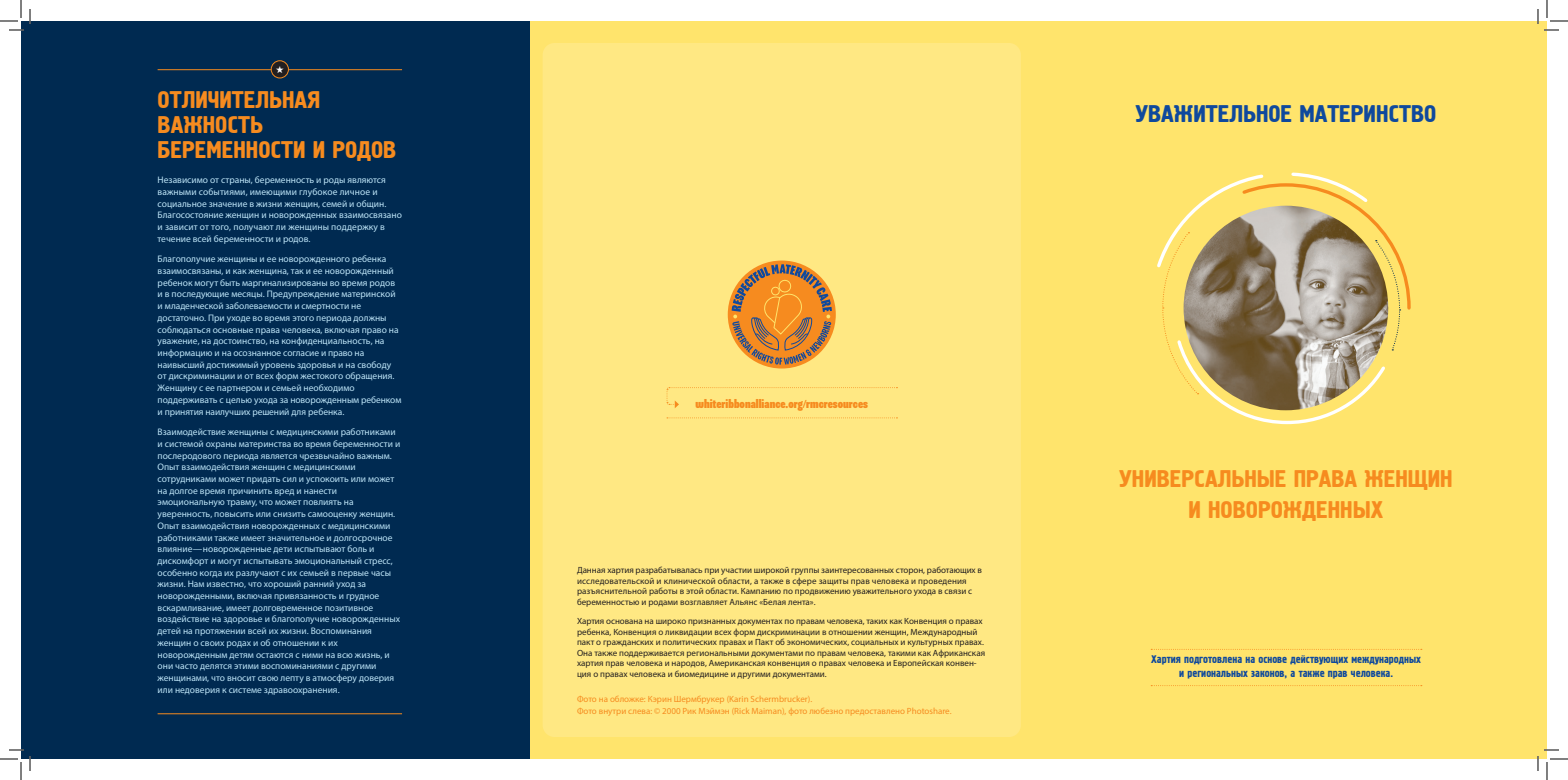
<style>
.page{position:relative;width:1568px;height:780px;background:#fff}
.page>*{position:absolute;margin:0;border:0;box-sizing:border-box;transform-origin:0 0}
.t1{font:24px/25px "Hermes";color:#f68b1f;text-align:center}
.t2{font:24px "Hermes";color:#0f499d}
.t3{font:900 12.6px "Program Nar OT";color:#f68b1f}
.t4{font:11px/14px "Hermes";color:#0f499d;text-align:center}
.t5{font:9.5px/11.7px "Myriad Pro";color:#bce3f6}
.t6{font:9px/10.5px "Myriad Pro";color:#231f20}
.t7{font:9px/12px "Myriad Pro";color:#f68b1f}
</style>
<div class="page">
<div style="left:530px;top:21px;width:504px;height:738px;background:#ffe46c"></div>
<div style="left:542px;top:43px;width:479px;height:694px;background:#ffe883;border-radius:12px"></div>
<div style="left:1034px;top:21px;width:513px;height:738px;background:#ffe46c"></div>
<svg style="left:1157px;top:172px;width:254px;height:253px"></svg>
<div style="left:728px;top:261px;width:108px;height:108px;background:#f68b1f;border-radius:50%"></div>
<svg style="left:731px;top:264px;width:101px;height:101px"></svg>
<div style="left:21px;top:21px;width:509px;height:738px;background:#002a51"></div>
<hr style="left:158px;top:69px;width:244px;height:1px;background:#f68b1f">
<hr style="left:158px;top:713px;width:244px;height:1px;background:#f68b1f">
<div style="left:271px;top:61px;width:17px;height:17px;background:#231f20;border-radius:50%"></div>
<div style="left:271px;top:60px;width:18px;height:18px;border:1px solid #f68b1f;border-radius:50%"></div>
<svg style="left:1151px;top:685px;width:270px;height:1px"></svg>
<svg style="left:1151px;top:649px;width:270px;height:1px"></svg>
<svg style="left:667px;top:417px;width:230px;height:1px"></svg>
<svg style="left:666px;top:387px;width:231px;height:21px"></svg>
<svg style="left:1544px;top:29px;width:15px;height:2px"></svg>
<svg style="left:1544px;top:749px;width:15px;height:2px"></svg>
<svg style="left:1537px;top:9px;width:1px;height:15px"></svg>
<svg style="left:1537px;top:756px;width:1px;height:15px"></svg>
<svg style="left:0;top:0;width:31px;height:31px"></svg>
<svg style="left:0;top:749px;width:31px;height:31px"></svg>
<svg style="left:1546px;top:0;width:22px;height:22px"></svg>
<svg style="left:1546px;top:758px;width:22px;height:22px"></svg>
<h1 class="t1" style="left:158px;top:89px;width:240px;text-align:left">ОТЛИЧИТЕЛЬНАЯ<br>ВАЖНОСТЬ<br>БЕРЕМЕННОСТИ И РОДОВ</h1>
<p class="t5" style="left:158px;top:175px;width:246px">Независимо от страны, беременность и роды являются важными событиями, имеющими глубокое личное и социальное значение в жизни женщин, семей и общин.<br>Благосостояние женщин и новорожденных взаимосвязано и зависит от того, получают ли женщины поддержку в течение всей беременности и родов.</p>
<p class="t5" style="left:158px;top:254px;width:245px">Благополучие женщины и ее новорожденного ребенка взаимосвязаны, и как женщина, так и ее новорожденный ребенок могут быть маргинализированы во время родов и в последующие месяцы. Предупреждение материнской и младенческой заболеваемости и смертности не достаточно. При уходе во время этого периода должны соблюдаться основные права человека, включая право на уважение, на достоинство, на конфиденциальность, на информацию и на осознанное согласие и право на наивысший достижимый уровень здоровья и на свободу от дискриминации и от всех форм жестокого обращения.<br>Женщину с ее партнером и семьей необходимо поддерживать с целью ухода за новорожденным ребенком и принятия наилучших решений для ребенка.</p>
<p class="t5" style="left:158px;top:427px;width:244px">Взаимодействие женщины с медицинскими работниками и системой охраны материнства во время беременности и послеродового периода является чрезвычайно важным.<br>Опыт взаимодействия женщин с медицинскими сотрудниками может придать сил и успокоить или может на долгое время причинить вред и нанести эмоциональную травму, что может повлиять на уверенность, повысить или снизить самооценку женщин.<br>Опыт взаимодействия новорожденных с медицинскими работниками также имеет значительное и долгосрочное влияние—новорожденные дети испытывают боль и дискомфорт и могут испытывать эмоциональный стресс, особенно когда их разлучают с их семьей в первые часы жизни. Нам известно, что хороший ранний уход за новорожденными, включая привязанность и грудное вскармливание, имеет долговременное позитивное воздействие на здоровье и благополучие новорожденных детей на протяжении всей их жизни. Воспоминания женщин о своих родах и об отношении к их новорожденным детям остаются с ними на всю жизнь, и они часто делятся этими воспоминаниями с другими женщинами, что вносит свою лепту в атмосферу доверия или недоверия к системе здравоохранения.</p>
<h2 class="t3" style="left:695px;top:399px;width:174px">whiteribbonalliance.org/rmcresources</h2>
<p class="t6" style="left:577px;top:566px;width:407px">Данная хартия разрабатывалась при участии широкой группы заинтересованных сторон, работающих в исследовательской и клинической области, а также в сфере защиты прав человека и проведения разъяснительной работы в этой области. Кампанию по продвижению уважительного ухода в связи с беременностью и родами возглавляет Альянс «Белая лента».</p>
<p class="t6" style="left:577px;top:617px;width:410px">Хартия основана на широко признанных документах по правам человека, таких как Конвенция о правах ребенка, Конвенция о ликвидации всех форм дискриминации в отношении женщин, Международный пакт о гражданских и политических правах и Пакт об экономических, социальных и культурных правах.<br>Она также поддерживается региональными документами по правам человека, такими как Африканская хартия прав человека и народов, Американская конвенция о правах человека и Европейская конвен&shy;ция о правах человека и биомедицине и другими документами.</p>
<p class="t7" style="left:577px;top:694px;width:376px">Фото на обложке: Кэрин Шермбрукер (Karin Schermbrucker).<br>Фото внутри слева: © 2000 Рик Мэймэн (Rick Maiman), фото любезно предоставлено Photoshare.</p>
<h1 class="t2" style="left:1135px;top:105px;width:302px">УВАЖИТЕЛЬНОЕ МАТЕРИНСТВО</h1>
<h1 class="t1" style="left:1119px;top:465px;width:335px;line-height:30.8px">УНИВЕРСАЛЬНЫЕ ПРАВА ЖЕНЩИН<br>И НОВОРОЖДЕННЫХ</h1>
<p class="t4" style="left:1151px;top:653px;width:271px">Хартия подготовлена на основе действующих международных и региональных законов, а также прав человека.</p>
</div>
